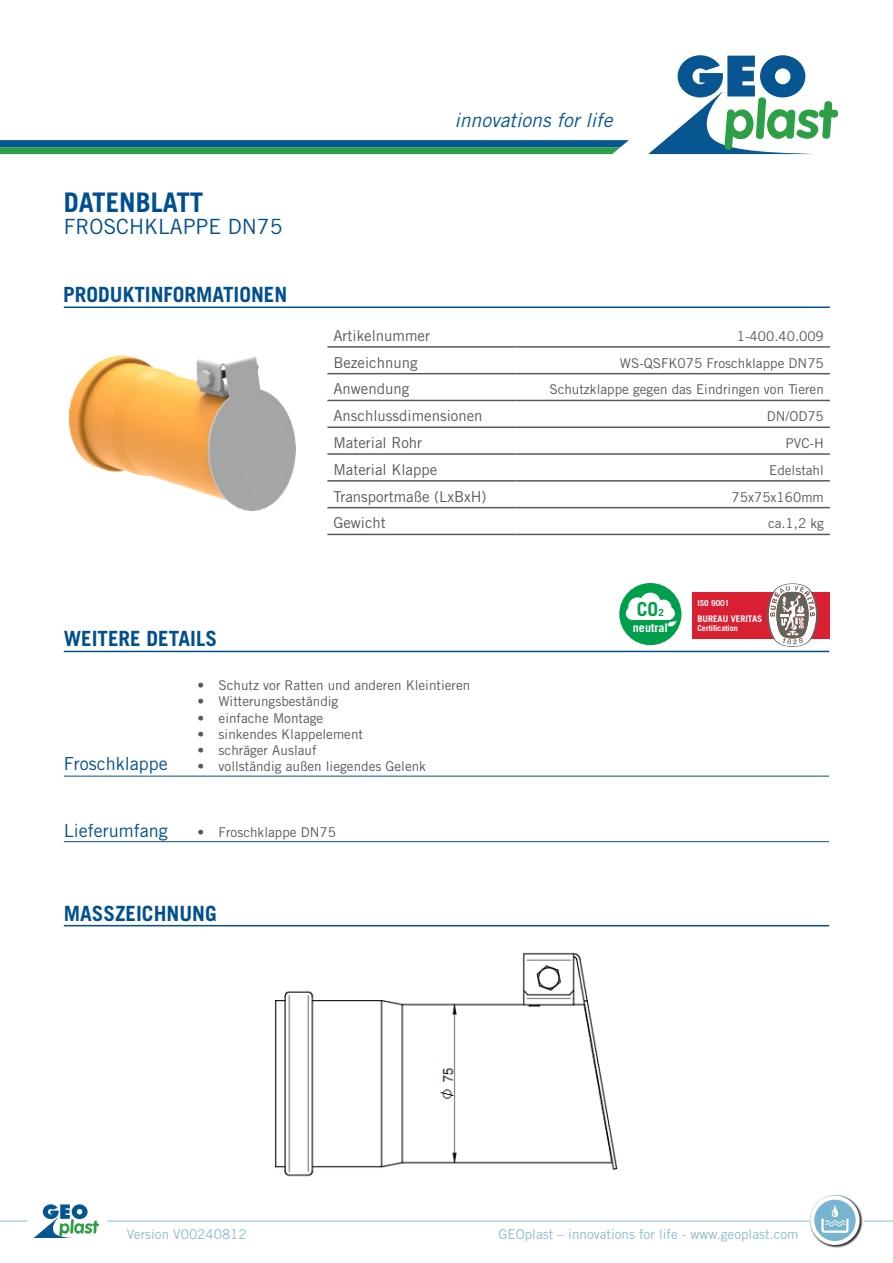
<style>
.page{position:relative;width:893px;height:1263px;background:#fff}
.page>*{position:absolute;margin:0;border:0;box-sizing:border-box;transform-origin:0 0}
.t1{font:700 27px "Trade Gothic LT Std";color:#004f8f}
.t2{font:700 21px "Trade Gothic LT Std";color:#004f8f}
.t3{font:21px "Trade Gothic LT Std";color:#004f8f}
.t4{font:italic 19.5px "Trade Gothic LT Std";color:#075692}
.t5{font:700 19.2px "Trade Gothic LT Std";color:#009f4c}
.t6{font:18px "Trade Gothic LT Std";color:#004f8f}
.t7{font:15px "Trade Gothic LT Std";color:#57585a}
.t8{font:13.5px "Trade Gothic LT Std";color:#57585a}
.t9{font:13.5px "Trade Gothic LT Std";color:#8abbd1}
.t10{font:700 12.15px "Trade Gothic LT Std";color:#fff}
.t11{font:700 9.15px "Trade Gothic LT Std";color:#fff}
.t12{font:700 8.25px "Trade Gothic LT Std";color:#fff}
.t13{font:700 8.1px "Trade Gothic LT Std";color:#fff}
.s1{font-size:9.9px}
</style>
<div class="page">
<div style="left:819px;top:110px;width:19px;height:7px;background:#2da047;border-radius:3px"></div>
<svg style="left:648px;top:55px;width:184px;height:99px"></svg>
<svg style="left:0;top:140px;width:629px;height:14px;background:#207e71"></svg>
<hr style="left:0;top:1221px;width:893px;height:1px;background:#8abbd1">
<div style="left:28px;top:1202px;width:79px;height:44px;background:#fff"></div>
<svg style="left:35px;top:1204px;width:64px;height:33px"></svg>
<img style="left:808px;top:1194px;width:55px;height:54px">
<svg style="left:810px;top:1196px;width:50px;height:49px"></svg>
<div style="left:814px;top:1200px;width:42px;height:41px;background:#76b4cf;border-radius:50%"></div>
<svg style="left:815px;top:1203px;width:41px;height:33px"></svg>
<hr style="left:64px;top:776px;width:765px;height:1px;background:#004f8f">
<hr style="left:64px;top:841px;width:765px;height:1px;background:#004f8f">
<hr style="left:64px;top:306px;width:766px;height:2px;background:#004f8f">
<hr style="left:64px;top:651px;width:765px;height:1px;background:#004f8f">
<hr style="left:64px;top:925px;width:765px;height:1px;background:#004f8f">
<div style="left:619px;top:583px;width:62px;height:62px;background:#009f4c;border-radius:50%"></div>
<svg style="left:626px;top:593px;width:51px;height:34px"></svg>
<div style="left:693px;top:592px;width:137px;height:46px;background:#d92033"></div>
<svg style="left:767px;top:583px;width:51px;height:64px"></svg>
<hr style="left:327px;top:346px;width:189px;height:2px;background:#57585a">
<hr style="left:516px;top:346px;width:314px;height:2px;background:#57585a">
<hr style="left:327px;top:373px;width:189px;height:1px;background:#57585a">
<hr style="left:516px;top:373px;width:314px;height:1px;background:#57585a">
<hr style="left:327px;top:400px;width:189px;height:1px;background:#57585a">
<hr style="left:516px;top:400px;width:314px;height:1px;background:#57585a">
<hr style="left:327px;top:426px;width:189px;height:2px;background:#57585a">
<hr style="left:516px;top:426px;width:314px;height:2px;background:#57585a">
<hr style="left:327px;top:453px;width:189px;height:2px;background:#57585a">
<hr style="left:516px;top:453px;width:314px;height:2px;background:#57585a">
<hr style="left:327px;top:480px;width:189px;height:2px;background:#57585a">
<hr style="left:516px;top:480px;width:314px;height:2px;background:#57585a">
<hr style="left:327px;top:507px;width:189px;height:1px;background:#57585a">
<hr style="left:516px;top:507px;width:314px;height:1px;background:#57585a">
<hr style="left:327px;top:534px;width:189px;height:1px;background:#57585a">
<hr style="left:516px;top:534px;width:314px;height:1px;background:#57585a">
<img style="left:68px;top:355px;width:228px;height:156px">
<img style="left:275px;top:952px;width:343px;height:225px">
<h1 class="t1" style="left:64px;top:185px;width:141px">DATENBLATT</h1>
<h2 class="t3" style="left:64px;top:214px;width:220px">FROSCHKLAPPE DN75</h2>
<h2 class="t2" style="left:63px;top:281px;width:226px">PRODUKTINFORMATIONEN</h2>
<h2 class="t2" style="left:64px;top:626px;width:155px">WEITERE DETAILS</h2>
<h3 class="t4" style="left:454px;top:108px;width:160px">innovations for life</h3>
<p class="t7" style="left:333px;top:326px;width:98px">Artikelnummer</p>
<p class="t8" style="left:737px;top:328px;width:88px">1-400.40.009</p>
<p class="t7" style="left:333px;top:353px;width:86px">Bezeichnung</p>
<p class="t8" style="left:620px;top:355px;width:205px">WS-QSFK075 Froschklappe DN75</p>
<p class="t7" style="left:333px;top:380px;width:77px">Anwendung</p>
<p class="t8" style="left:549px;top:381px;width:276px">Schutzklappe gegen das Eindringen von Tieren</p>
<p class="t7" style="left:333px;top:407px;width:151px">Anschlussdimensionen</p>
<p class="t8" style="left:767px;top:408px;width:59px">DN/OD75</p>
<p class="t7" style="left:333px;top:434px;width:90px">Material Rohr</p>
<p class="t8" style="left:786px;top:435px;width:40px">PVC-H</p>
<p class="t7" style="left:333px;top:460px;width:105px">Material Klappe</p>
<p class="t8" style="left:769px;top:462px;width:56px">Edelstahl</p>
<p class="t7" style="left:333px;top:487px;width:155px">Transportmaße (LxBxH)</p>
<p class="t8" style="left:732px;top:489px;width:94px">75x75x160mm</p>
<p class="t7" style="left:333px;top:514px;width:54px">Gewicht</p>
<p class="t8" style="left:768px;top:515px;width:57px">ca.1,2 kg</p>
<h3 class="t5" style="left:637px;top:597px;width:28px">CO<span class="s1">2</span></h3>
<p class="t10" style="left:633px;top:621px;width:37px">neutral</p>
<p class="t12" style="left:697px;top:598px;width:34px">ISO 9001</p>
<p class="t11" style="left:697px;top:613px;width:66px">BUREAU VERITAS</p>
<p class="t13" style="left:697px;top:623px;width:42px">Certification</p>
<h3 class="t6" style="left:64px;top:753px;width:106px">Froschklappe</h3>
<h3 class="t6" style="left:64px;top:819px;width:106px">Lieferumfang</h3>
<p class="t8" style="left:197px;top:677px;width:274px">• Schutz vor Ratten und anderen Kleintieren</p>
<p class="t8" style="left:197px;top:693px;width:143px">• Witterungsbeständig</p>
<p class="t8" style="left:197px;top:710px;width:127px">• einfache Montage</p>
<p class="t8" style="left:197px;top:726px;width:167px">• sinkendes Klappelement</p>
<p class="t8" style="left:197px;top:742px;width:121px">• schräger Auslauf</p>
<p class="t8" style="left:197px;top:758px;width:230px">• vollständig außen liegendes Gelenk</p>
<p class="t8" style="left:197px;top:824px;width:140px">• Froschklappe DN75</p>
<h2 class="t2" style="left:64px;top:900px;width:154px">MASSZEICHNUNG</h2>
<p class="t9" style="left:127px;top:1226px;width:121px">Version V00240812</p>
<p class="t9" style="left:498px;top:1226px;width:301px">GEOplast – innovations for life - www.geoplast.com</p>
</div>
